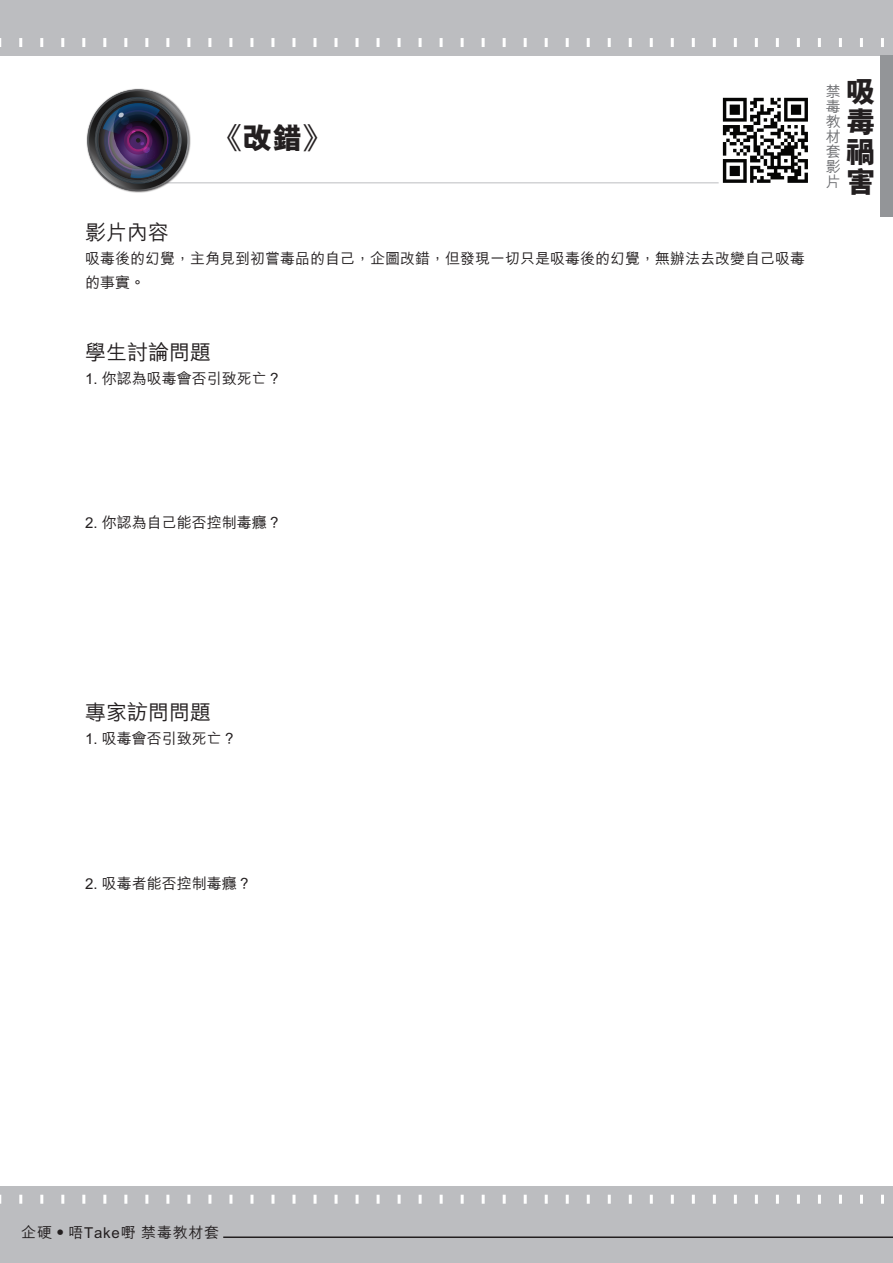
<style>
.page{position:relative;width:893px;height:1263px;background:#fff}
.page>*{position:absolute;margin:0;border:0;box-sizing:border-box;transform-origin:0 0}
.t1{font:800 30px/30px "M Hei HK";color:#231f20;text-align:justify}
.t2{font:500 21px "M Hei HK";color:#231f20}
.t3{font:500 15px/24px "M Hei HK";color:#231f20}
.t4{font:500 15px "M Hei HK";letter-spacing:.05em;color:#231f20}
.t5{font:500 15px/15px "M Hei HK";color:#6c6d70;text-align:justify}
</style>
<div class="page">
<div style="left:0;top:1186px;width:893px;height:77px;background:#bcbdc0"></div>
<svg style="left:0;top:1195px;width:884px;height:9px"></svg>
<hr style="left:223px;top:1236px;width:670px;height:2px;background:#231f20">
<div style="left:0;top:0;width:893px;height:55px;background:#bcbdc0"></div>
<svg style="left:0;top:38px;width:884px;height:9px"></svg>
<div style="left:880px;top:55px;width:13px;height:162px;background:#939598"></div>
<hr style="left:128px;top:182px;width:591px;height:1px;background:#bcbdc0">
<img style="left:86px;top:88px;width:105px;height:105px">
<svg style="left:87px;top:89px;width:102px;height:102px"></svg>
<svg style="left:723px;top:98px;width:85px;height:85px"></svg>
<h1 class="t1" style="left:213px;top:123px;width:121px">《改錯》</h1>
<h2 class="t2" style="left:85px;top:217px;width:85px">影片內容</h2>
<p class="t3" style="left:85px;top:246px;width:721px">吸毒後的幻覺，主角見到初嘗毒品的自己，企圖改錯，但發現一切只是吸毒後的幻覺，無辦法去改變自己吸毒的事實。</p>
<h2 class="t2" style="left:85px;top:337px;width:127px">學生討論問題</h2>
<p class="t3" style="left:85px;top:366px;width:198px">1. 你認為吸毒會否引致死亡？</p>
<p class="t5" style="left:826px;top:83px;width:16px">禁毒教材套影片</p>
<h1 class="t1" style="left:846px;top:77px;width:30px">吸毒禍害</h1>
<p class="t3" style="left:85px;top:510px;width:198px">2. 你認為自己能否控制毒癮？</p>
<h2 class="t2" style="left:85px;top:697px;width:127px">專家訪問問題</h2>
<p class="t3" style="left:85px;top:726px;width:153px">1. 吸毒會否引致死亡？</p>
<p class="t3" style="left:85px;top:870px;width:168px">2. 吸毒者能否控制毒癮？</p>
<p class="t4" style="left:21px;top:1222px;width:200px">企硬‧唔Take嘢 禁毒教材套</p>
</div>
